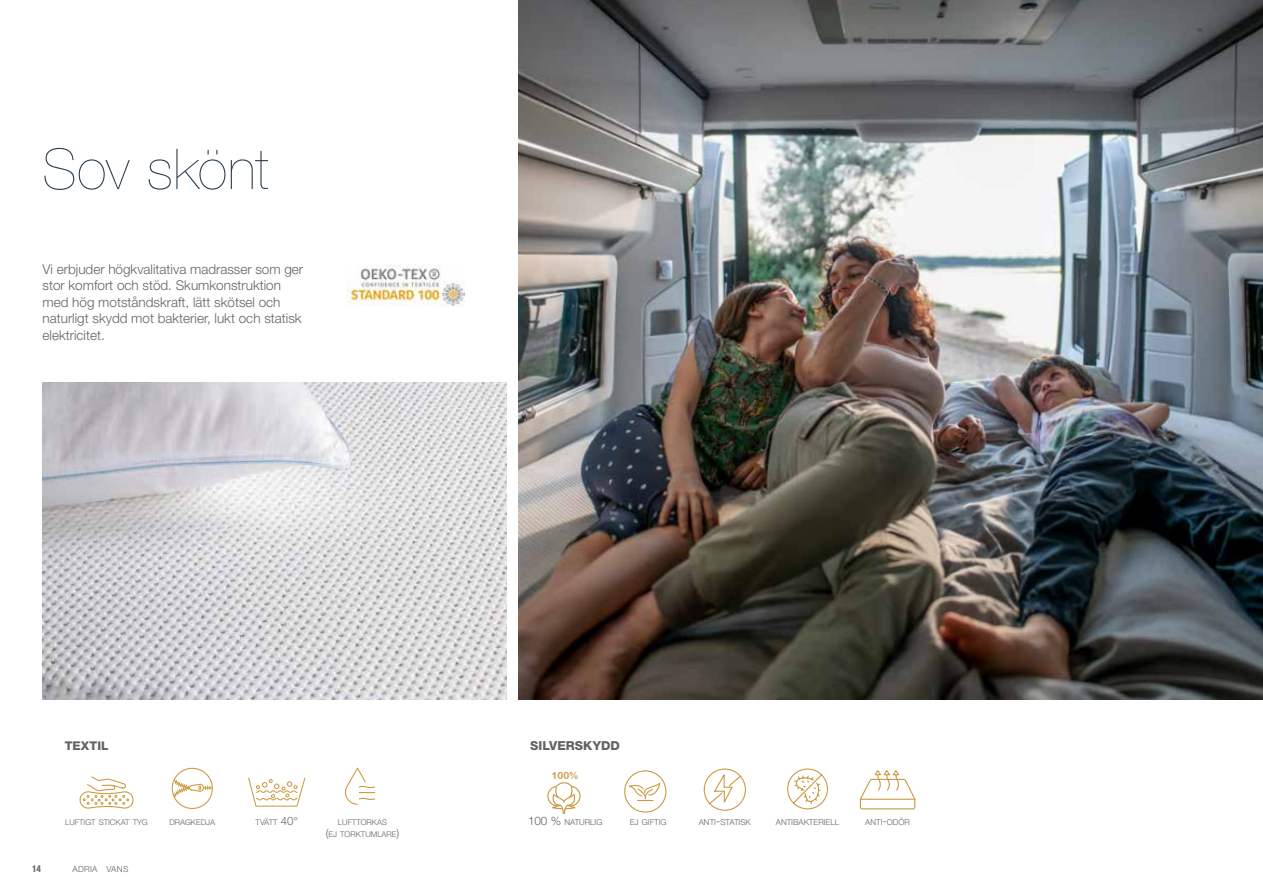
<style>
.page{position:relative;width:1263px;height:893px;background:#fff}
.page>*{position:absolute;margin:0;border:0;box-sizing:border-box;transform-origin:0 0}
.t1{font:200 56.25px "Helvetica Neue LT Pro";color:#2b3d4e}
.t2{font:300 13.5px/16.5px "Helvetica Neue LT Pro";color:#646363}
.t3{font:800 12.45px "Helvetica Neue LT Pro";letter-spacing:.005em;color:#646363}
.t4{font:800 12px "Helvetica Neue LT Pro";letter-spacing:.005em;color:#646363}
.t5{font:9.9px "Arial Rounded MT Bold";color:#ca9a40}
.t6{font:700 condensed 9.45px "Helvetica Neue LT Pro";color:#646363}
.t7{font:300 8.4px "Helvetica Neue LT Pro";letter-spacing:.03em;color:#646363}
.t8{font:300 8.1px "Helvetica Neue LT Pro";color:#646363}
.t9{font:300 7.95px/12.8px "Helvetica Neue LT Pro";color:#646363;text-align:center}
.s1{font-size:11.7px}
.s2{font-size:11.4px}
</style>
<div class="page">
<img style="left:519px;top:0;width:744px;height:699px">
<img style="left:43px;top:383px;width:463px;height:316px">
<img style="left:346px;top:264px;width:118px;height:42px">
<svg style="left:248px;top:777px;width:58px;height:30px"></svg>
<svg style="left:345px;top:768px;width:31px;height:37px"></svg>
<svg style="left:79px;top:776px;width:55px;height:33px"></svg>
<div style="left:171px;top:767px;width:42px;height:42px;border:1px solid #ca9940;border-radius:50%"></div>
<svg style="left:173px;top:778px;width:39px;height:20px"></svg>
<svg style="left:787px;top:768px;width:41px;height:42px"></svg>
<svg style="left:859px;top:770px;width:57px;height:40px"></svg>
<div style="left:704px;top:768px;width:42px;height:43px;border:1px solid #ca993f;border-radius:50%"></div>
<svg style="left:708px;top:771px;width:33px;height:35px"></svg>
<svg style="left:547px;top:782px;width:34px;height:32px"></svg>
<svg style="left:624px;top:780px;width:37px;height:21px"></svg>
<div style="left:624px;top:770px;width:42px;height:43px;border:1px solid #ca9940;border-radius:50%"></div>
<h1 class="t1" style="left:43px;top:137px;width:228px">Sov skönt</h1>
<p class="t2" style="left:43px;top:260px;width:262px">Vi erbjuder högkvalitativa madrasser som ger stor komfort och stöd. Skumkonstruktion med hög motståndskraft, lätt skötsel och naturligt skydd mot bakterier, lukt och statisk elektricitet.</p>
<p class="t4" style="left:65px;top:739px;width:45px">TEXTIL</p>
<p class="t3" style="left:530px;top:738px;width:91px">SILVERSKYDD</p>
<p class="t5" style="left:552px;top:770px;width:28px">100%</p>
<p class="t9" style="left:65px;top:815px;width:84px">LUFTIGT STICKAT TYG</p>
<p class="t9" style="left:169px;top:815px;width:47px">DRAGKEDJA</p>
<p class="t8" style="left:528px;top:817px;width:76px"><span class="s1">100 %</span> NATURLIG</p>
<p class="t8" style="left:630px;top:817px;width:38px">EJ GIFTIG</p>
<p class="t8" style="left:699px;top:817px;width:54px">ANTI<span class="s1">-</span>STATISK</p>
<p class="t8" style="left:776px;top:817px;width:65px">ANTIBAKTERIELL</p>
<p class="t8" style="left:865px;top:817px;width:46px">ANTI<span class="s1">-</span>ODÖR</p>
<p class="t9" style="left:256px;top:815px;width:44px">TVÄTT <span class="s2">40°</span></p>
<p class="t9" style="left:326px;top:815px;width:75px">LUFTTORKAS<br><span class="s2">(</span>EJ TORKTUMLARE<span class="s2">)</span></p>
<p class="t6" style="left:32px;top:863px;width:10px">14</p>
<p class="t7" style="left:73px;top:864px;width:57px">ADRIA VANS</p>
</div>
